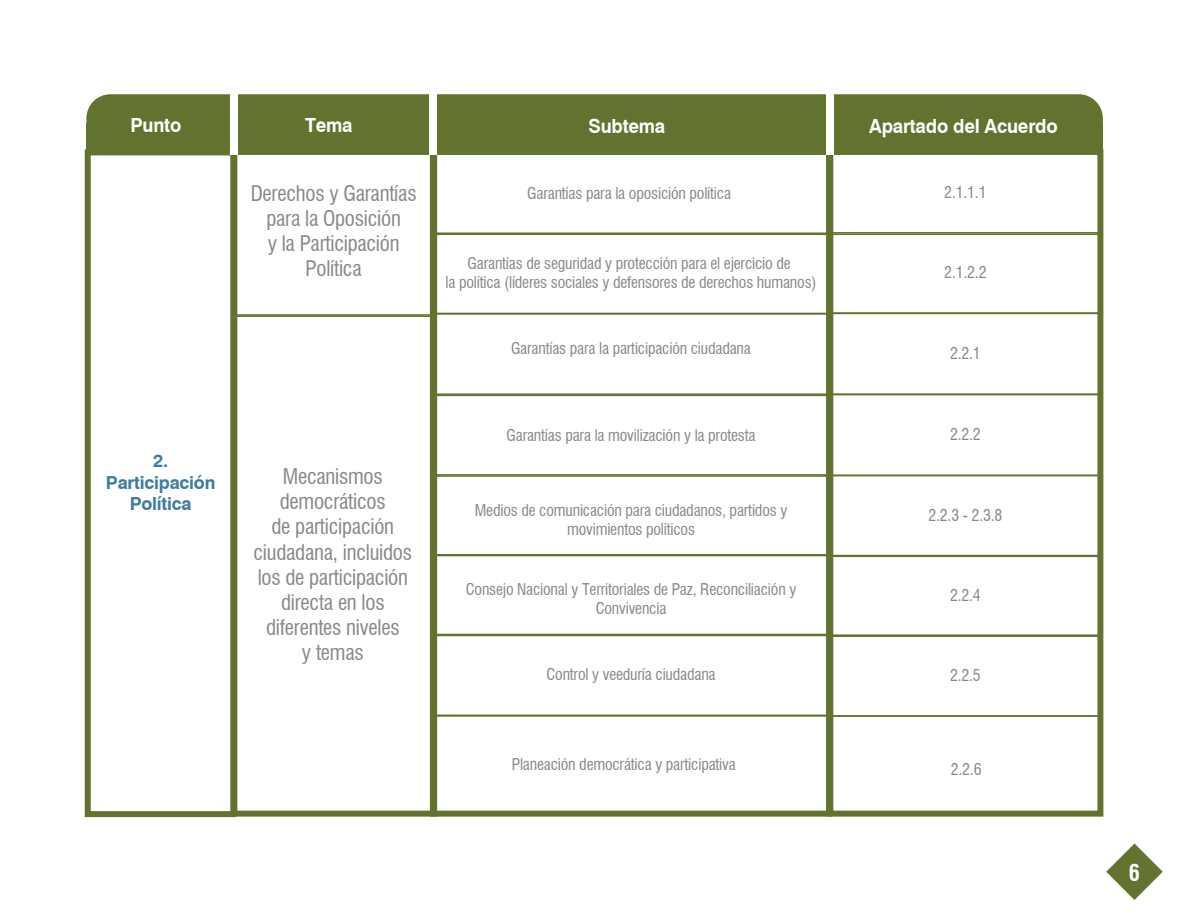
<style>
.page{position:relative;width:1188px;height:918px;background:#fff}
.page>*{position:absolute;margin:0;border:0;box-sizing:border-box;transform-origin:0 0}
.t1{font:700 condensed 22.5px "Swiss 721 BT";color:#fff}
.t2{font:condensed 21px/25.2px "Swiss 721 BT";letter-spacing:-.01em;color:#878786;text-align:center}
.t3{font:700 19.5px "Swiss 721 BT";letter-spacing:-.01em;color:#fff;scale:.95 1}
.t4{font:700 18px/21.6px "Swiss 721 BT";letter-spacing:-.01em;color:#3c7d9e;text-align:center}
.t5{font:condensed 15.9px/19px "Swiss 721 BT";letter-spacing:-.01em;color:#878786;text-align:center}
</style>
<div class="page">
<svg style="left:1106px;top:843px;width:57px;height:57px"></svg>
<div style="left:85px;top:149px;width:151px;height:668px;border:6px solid #627330"></div>
<div style="left:827px;top:149px;width:276px;height:668px;border:6px solid #627330"></div>
<div style="left:86px;top:94px;width:1017px;height:58px;background:#627330;border-radius:24px"></div>
<div style="left:86px;top:123px;width:1017px;height:29px;background:#627330"></div>
<div style="left:431px;top:153px;width:400px;height:82px;border:2px solid #627330"></div>
<div style="left:431px;top:554px;width:400px;height:82px;border:2px solid #627330"></div>
<div style="left:431px;top:474px;width:400px;height:82px;border:2px solid #627330"></div>
<div style="left:431px;top:395px;width:400px;height:82px;border:2px solid #627330"></div>
<div style="left:431px;top:313px;width:400px;height:82px;border:2px solid #627330"></div>
<div style="left:431px;top:232px;width:400px;height:83px;border:2px solid #627330"></div>
<div style="left:831px;top:151px;width:269px;height:83px;border:2px solid #627330"></div>
<div style="left:831px;top:555px;width:269px;height:82px;border:2px solid #627330"></div>
<div style="left:831px;top:475px;width:269px;height:82px;border:2px solid #627330"></div>
<div style="left:831px;top:394px;width:269px;height:82px;border:2px solid #627330"></div>
<div style="left:831px;top:313px;width:269px;height:82px;border:2px solid #627330"></div>
<div style="left:831px;top:234px;width:269px;height:80px;border:2px solid #627330"></div>
<div style="left:235px;top:151px;width:200px;height:663px;border:2px solid #627330"></div>
<div style="left:85px;top:152px;width:151px;height:663px;border:2px solid #627330"></div>
<div style="left:233px;top:148px;width:201px;height:168px;border:2px solid #627330"></div>
<div style="left:431px;top:634px;width:400px;height:82px;border:2px solid #627330"></div>
<div style="left:831px;top:635px;width:269px;height:82px;border:2px solid #627330"></div>
<div style="left:431px;top:715px;width:400px;height:99px;border:2px solid #627330"></div>
<div style="left:828px;top:715px;width:275px;height:99px;border:2px solid #627330"></div>
<div style="left:233px;top:315px;width:200px;height:500px;border:2px solid #627330"></div>
<div style="left:826px;top:94px;width:8px;height:61px;background:#fff"></div>
<div style="left:429px;top:94px;width:8px;height:61px;background:#fff"></div>
<div style="left:230px;top:94px;width:8px;height:61px;background:#fff"></div>
<p class="t3" style="left:130px;top:113px;width:55px">Punto</p>
<p class="t3" style="left:305px;top:113px;width:52px">Tema</p>
<p class="t3" style="left:589px;top:114px;width:82px">Subtema</p>
<p class="t3" style="left:869px;top:114px;width:200px">Apartado del Acuerdo</p>
<h2 class="t2" style="left:251px;top:180px;width:168px">Derechos y Garantías</h2>
<p class="t5" style="left:527px;top:184px;width:205px">Garantías para la oposición política</p>
<p class="t5" style="left:944px;top:182px;width:44px">2.1.1.1</p>
<h2 class="t2" style="left:266px;top:206px;width:136px">para la Oposición y la Participación<br>Política</h2>
<p class="t5" style="left:446px;top:254px;width:373px">Garantías de seguridad y protección para el ejercicio de<br>la política (líderes sociales y defensores de derechos humanos)</p>
<p class="t5" style="left:944px;top:262px;width:44px">2.1.2.2</p>
<p class="t5" style="left:511px;top:338px;width:241px">Garantías para la participación ciudadana</p>
<p class="t5" style="left:950px;top:344px;width:32px">2.2.1</p>
<p class="t4" style="left:106px;top:450px;width:111px">2.<br>Participación<br>Política</p>
<h2 class="t2" style="left:254px;top:464px;width:160px">Mecanismos democráticos<br>de participación ciudadana, incluidos los de participación directa en los diferentes niveles<br>y temas</h2>
<p class="t5" style="left:507px;top:425px;width:250px">Garantías para la movilización y la protesta</p>
<p class="t5" style="left:950px;top:425px;width:32px">2.2.2</p>
<p class="t5" style="left:475px;top:501px;width:314px">Medios de comunicación para ciudadanos, partidos y movimientos políticos</p>
<p class="t5" style="left:928px;top:506px;width:76px">2.2.3 - 2.3.8</p>
<p class="t5" style="left:466px;top:580px;width:332px">Consejo Nacional y Territoriales de Paz, Reconciliación y<br>Convivencia</p>
<p class="t5" style="left:950px;top:586px;width:32px">2.2.4</p>
<p class="t5" style="left:546px;top:665px;width:171px">Control y veeduría ciudadana</p>
<p class="t5" style="left:950px;top:665px;width:32px">2.2.5</p>
<p class="t5" style="left:512px;top:755px;width:226px">Planeación democrática y participativa</p>
<p class="t5" style="left:951px;top:760px;width:32px">2.2.6</p>
<h1 class="t1" style="left:1129px;top:859px;width:13px">6</h1>
</div>
